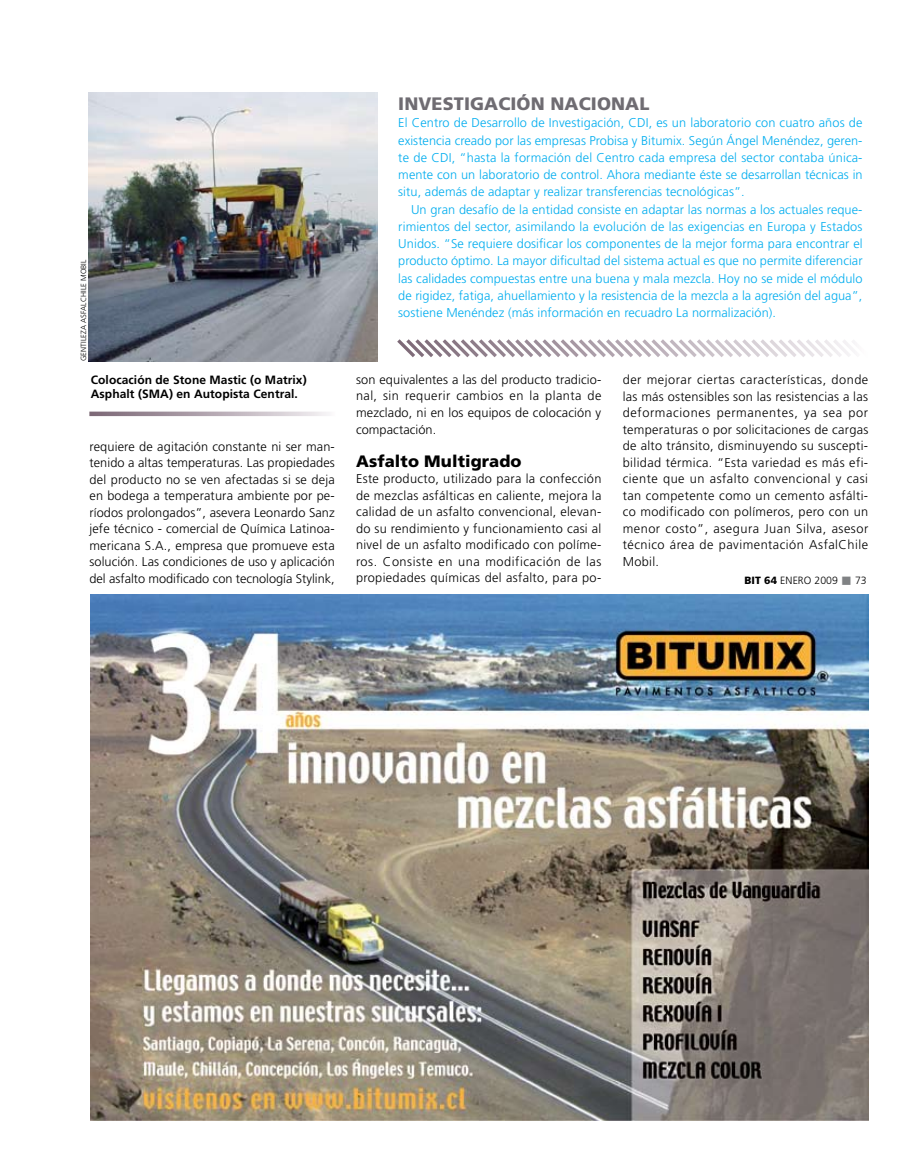
<style>
.page{position:relative;width:915px;height:1170px;background:#fff}
.page>*{position:absolute;margin:0;border:0;box-sizing:border-box;transform-origin:0 0}
.t1{font:900 18px "Frutiger";letter-spacing:.005em;color:#6f6c72}
.t2{font:900 16.5px "Frutiger";letter-spacing:.005em;color:#000}
.t3{font:300 12.75px/16.5px "Frutiger";letter-spacing:.025em;color:#000;text-align:justify}
.t4{font:300 12.75px/17.2px "Frutiger";letter-spacing:.005em;color:#00adef;text-align:justify}
.t5{font:700 12px/13.5px "Frutiger";letter-spacing:.005em;color:#000}
.t6{font:300 10.5px "Frutiger";letter-spacing:.005em;color:#000}
.t7{font:300 7.5px "Frutiger";letter-spacing:.01em;color:#000}
.s1{font-weight:900}
.s2{color:#808284}
</style>
<div class="page">
<svg style="left:397px;top:339px;width:456px;height:19px"></svg>
<img style="left:90px;top:594px;width:778px;height:526px">
<img style="left:89px;top:92px;width:288px;height:269px">
<svg style="left:89px;top:411px;width:240px;height:5px"></svg>
<p class="t7" style="left:79px;top:361px;width:101px;rotate:-90deg">gentileza asfalchile mobil</p>
<p class="t5" style="left:91px;top:373px;width:217px">Colocación de Stone Mastic (o Matrix)<br>Asphalt (SMA) en Autopista Central.</p>
<p class="t3" style="left:89px;top:438px;width:247px">requiere de agitación constante ni ser man&shy;tenido a altas temperaturas. Las propiedades del producto no se ven afectadas si se deja en bodega a temperatura ambiente por pe&shy;ríodos prolongados”, asevera Leonardo Sanz jefe técnico - comercial de Química Latinoa&shy;mericana S.A., empresa que promueve esta solución. Las condiciones de uso y aplicación del asfalto modificado con tecnología Stylink,</p>
<h1 class="t1" style="left:398px;top:93px;width:252px">INVESTIGACIÓN NACIONAL</h1>
<p class="t4" style="left:398px;top:114px;width:465px">El Centro de Desarrollo de Investigación, CDI, es un laboratorio con cuatro años de existencia creado por las empresas Probisa y Bitumix. Según Ángel Menéndez, geren&shy;te de CDI, “hasta la formación del Centro cada empresa del sector contaba única&shy;mente con un laboratorio de control. Ahora mediante éste se desarrollan técnicas in situ, además de adaptar y realizar transferencias tecnológicas”.</p>
<p class="t4" style="left:398px;top:201px;width:465px;text-indent:13px">Un gran desafío de la entidad consiste en adaptar las normas a los actuales reque&shy;rimientos del sector, asimilando la evolución de las exigencias en Europa y Estados Unidos. “Se requiere dosificar los componentes de la mejor forma para encontrar el producto óptimo. La mayor dificultad del sistema actual es que no permite diferenciar las calidades compuestas entre una buena y mala mezcla. Hoy no se mide el módulo de rigidez, fatiga, ahuellamiento y la resistencia de la mezcla a la agresión del agua”, sostiene Menéndez (más información en recuadro La normalización).</p>
<p class="t3" style="left:356px;top:371px;width:247px">son equivalentes a las del producto tradicio&shy;nal, sin requerir cambios en la planta de mezclado, ni en los equipos de colocación y compactación.</p>
<p class="t2" style="left:356px;top:451px;width:167px">ASFALTO MULTIGRADO</p>
<p class="t3" style="left:356px;top:470px;width:247px">Este producto, utilizado para la confección de mezclas asfálticas en caliente, mejora la calidad de un asfalto convencional, elevan&shy;do su rendimiento y funcionamiento casi al nivel de un asfalto modificado con políme&shy;ros. Consiste en una modificación de las propiedades químicas del asfalto, para po-</p>
<p class="t3" style="left:622px;top:371px;width:247px">der mejorar ciertas características, donde las más ostensibles son las resistencias a las deformaciones permanentes, ya sea por temperaturas o por solicitaciones de cargas de alto tránsito, disminuyendo su suscepti&shy;bilidad térmica. “Esta variedad es más efi&shy;ciente que un asfalto convencional y casi tan competente como un cemento asfálti&shy;co modificado con polímeros, pero con un menor costo”, asegura Juan Silva, asesor técnico área de pavimentación AsfalC hile Mobil.</p>
<p class="t6" style="left:744px;top:574px;width:124px"><span class="s1">BIT 64</span> enero 2009 <span class="s2">■</span> 73</p>
</div>
